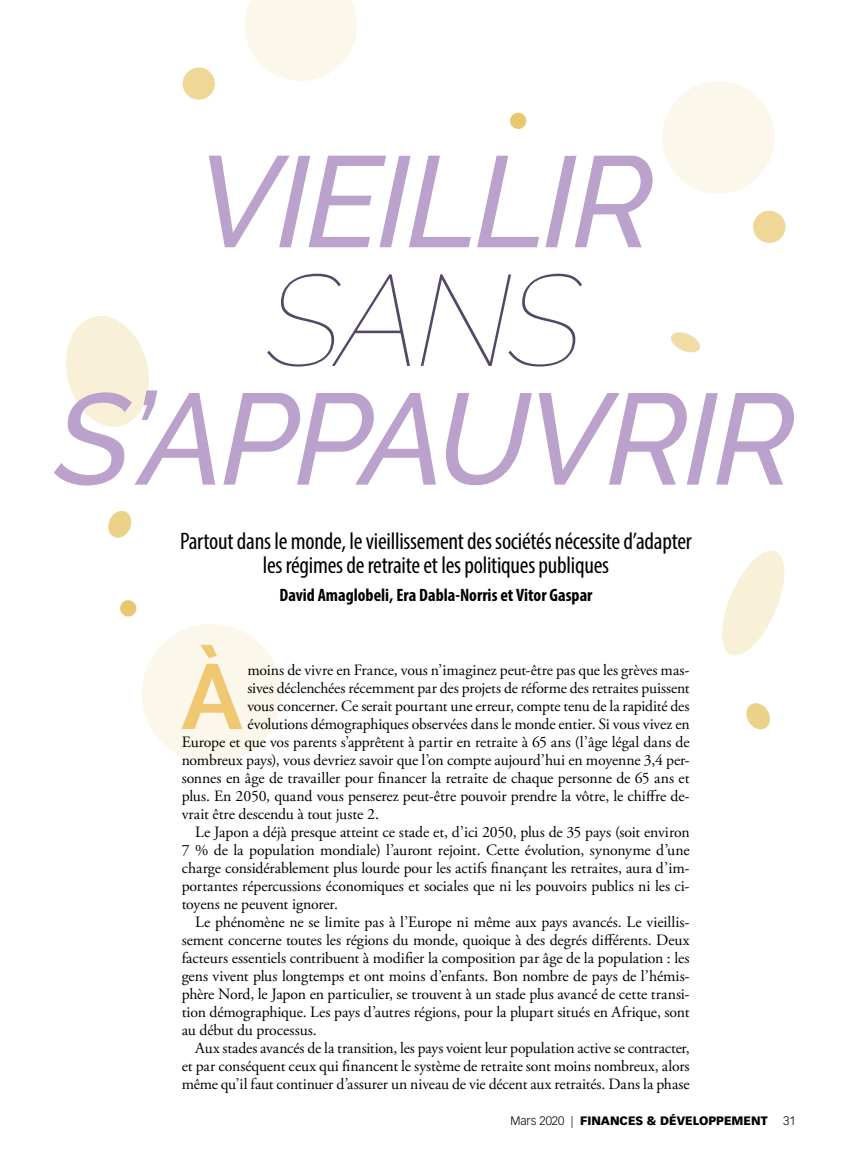
<style>
.page{position:relative;width:864px;height:1161px;background:#fff}
.page>*{position:absolute;margin:0;border:0;box-sizing:border-box;transform-origin:0 0}
.t1{font:italic 500 129px "Raleway";letter-spacing:-.03em;color:#bba2cc}
.t2{font:italic 100 129px "Raleway";color:#554768}
.t3{font:700 91.8px "Raleway";color:#f0c871}
.t4{font:condensed 24px/24px "Myriad Pro";letter-spacing:-.01em;color:#000;text-align:center}
.t5{font:700 condensed 18px "Myriad Pro";color:#000}
.t6{font:15.75px "Adobe Garamond Pro";letter-spacing:-.01em;color:#000}
.t7{font:900 12px "Vectora LT Std";color:#000}
.t8{font:300 12px "Vectora LT Std";color:#000}
.s1{font-weight:300}
</style>
<div class="page">
<div style="left:662px;top:81px;width:113px;height:113px;background:#fcf7eb;border-radius:50%"></div>
<svg style="left:245px;top:0;width:112px;height:81px"></svg>
<div style="left:183px;top:68px;width:31px;height:31px;background:#efd798;border-radius:50%"></div>
<div style="left:183px;top:68px;width:32px;height:32px;border:2px solid #e2b43c;border-radius:50%"></div>
<div style="left:754px;top:212px;width:31px;height:30px;background:#efd798;border-radius:50%"></div>
<div style="left:753px;top:211px;width:32px;height:32px;border:2px solid #e2b43c;border-radius:50%"></div>
<svg style="left:671px;top:332px;width:29px;height:21px"></svg>
<div style="left:142px;top:624px;width:139px;height:140px;background:#fcf7eb;border-radius:50%"></div>
<svg style="left:66px;top:316px;width:83px;height:111px"></svg>
<svg style="left:722px;top:550px;width:63px;height:106px"></svg>
<svg style="left:108px;top:511px;width:24px;height:27px"></svg>
<svg style="left:746px;top:703px;width:24px;height:27px"></svg>
<div style="left:121px;top:601px;width:15px;height:15px;background:#e8c76f;border-radius:50%"></div>
<div style="left:120px;top:600px;width:16px;height:16px;border:2px solid #e2b43c;border-radius:50%"></div>
<div style="left:511px;top:113px;width:15px;height:15px;background:#e8c76f;border-radius:50%"></div>
<div style="left:510px;top:113px;width:16px;height:16px;border:2px solid #e2b43c;border-radius:50%"></div>
<h1 class="t1" style="left:197px;top:127px;width:459px">VIEILLIR</h1>
<h1 class="t2" style="left:267px;top:245px;width:317px">SANS</h1>
<h1 class="t1" style="left:55px;top:365px;width:741px">S’APPAUVRIR</h1>
<h3 class="t4" style="left:180px;top:529px;width:513px">Partout dans le monde, le vieillissement des sociétés nécessite d’adapter les régimes de retraite et les politiques publiques</h3>
<p class="t5" style="left:279px;top:583px;width:315px">David Amaglobeli, Era Dabla-Norris et Vitor Gaspar</p>
<h2 class="t3" style="left:181px;top:644px;width:63px">À</h2>
<p class="t6" style="left:248px;top:661px;width:444px">moins de vivre en France, vous n’imaginez peut-être pas que les grèves mas-</p>
<p class="t6" style="left:248px;top:679px;width:444px">sives déclenchées récemment par des projets de réforme des retraites puissent</p>
<p class="t6" style="left:248px;top:697px;width:444px">vous concerner. Ce serait pourtant une erreur, compte tenu de la rapidité des</p>
<p class="t6" style="left:248px;top:715px;width:444px">évolutions démographiques observées dans le monde entier. Si vous vivez en</p>
<p class="t6" style="left:182px;top:733px;width:510px">Europe et que vos parents s’apprêtent à partir en retraite à 65 ans (l’âge légal dans de</p>
<p class="t6" style="left:182px;top:751px;width:509px">nombreux pays), vous devriez savoir que l’on compte aujourd’hui en moyenne 3,4 per-</p>
<p class="t6" style="left:182px;top:769px;width:509px">sonnes en âge de travailler pour financer la retraite de chaque personne de 65 ans et</p>
<p class="t6" style="left:182px;top:787px;width:509px">plus. En 2050, quand vous penserez peut-être pouvoir prendre la vôtre, le chiffre de-</p>
<p class="t6" style="left:182px;top:805px;width:199px">vrait être descendu à tout juste 2.</p>
<p class="t6" style="left:195px;top:823px;width:496px">Le Japon a déjà presque atteint ce stade et, d’ici 2050, plus de 35 pays (soit environ</p>
<p class="t6" style="left:182px;top:841px;width:509px">7 % de la population mondiale) l’auront rejoint. Cette évolution, synonyme d’une</p>
<p class="t6" style="left:182px;top:859px;width:509px">charge considérablement plus lourde pour les actifs finançant les retraites, aura d’im-</p>
<p class="t6" style="left:182px;top:877px;width:509px">portantes répercussions économiques et sociales que ni les pouvoirs publics ni les ci-</p>
<p class="t6" style="left:182px;top:895px;width:158px">toyens ne peuvent ignorer.</p>
<p class="t6" style="left:195px;top:913px;width:496px">Le phénomène ne se limite pas à l’Europe ni même aux pays avancés. Le vieillis-</p>
<p class="t6" style="left:182px;top:931px;width:509px">sement concerne toutes les régions du monde, quoique à des degrés différents. Deux</p>
<p class="t6" style="left:182px;top:949px;width:509px">facteurs essentiels contribuent à modifier la composition par âge de la population : les</p>
<p class="t6" style="left:182px;top:967px;width:509px">gens vivent plus longtemps et ont moins d’enfants. Bon nombre de pays de l’hémis-</p>
<p class="t6" style="left:182px;top:985px;width:509px">phère Nord, le Japon en particulier, se trouvent à un stade plus avancé de cette transi-</p>
<p class="t6" style="left:182px;top:1003px;width:509px">tion démographique. Les pays d’autres régions, pour la plupart situés en Afrique, sont</p>
<p class="t6" style="left:182px;top:1021px;width:137px">au début du processus.</p>
<p class="t6" style="left:195px;top:1039px;width:496px">Aux stades avancés de la transition, les pays voient leur population active se contracter,</p>
<p class="t6" style="left:182px;top:1057px;width:509px">et par conséquent ceux qui financent le système de retraite sont moins nombreux, alors</p>
<p class="t6" style="left:182px;top:1075px;width:510px">même qu’il faut continuer d’assurer un niveau de vie décent aux retraités. Dans la phase</p>
<p class="t7" style="left:510px;top:1113px;width:259px"><span class="s1">Mars 2020 |</span> FINANCES &amp; DÉVELOPPEMENT</p>
<p class="t8" style="left:783px;top:1114px;width:14px">31</p>
</div>
